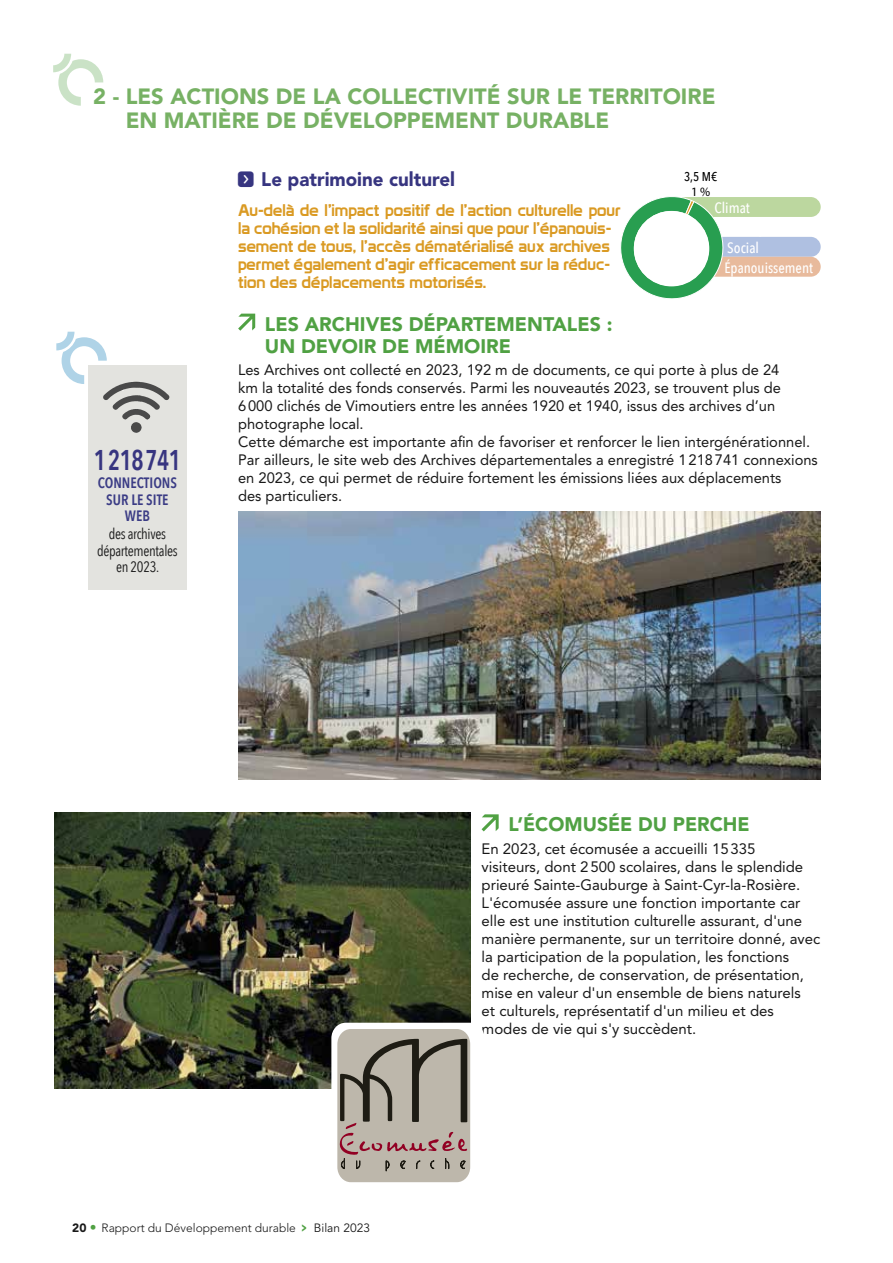
<style>
.page{position:relative;width:893px;height:1263px;background:#fff}
.page>*{position:absolute;margin:0;border:0;box-sizing:border-box;transform-origin:0 0}
.t1{font:600 28.5px "Avenir Next Condensed";letter-spacing:-.02em;color:#373580;scale:.85 1}
.t2{font:900 21.9px/23.7px "Avenir LT Std";color:#77b164}
.t3{font:900 19.5px/22.5px "Avenir LT Std";color:#50a143}
.t4{font:900 19.5px "Avenir LT Std";color:#373580;scale:.96 1}
.t5{font:16.5px/18px "Prototype";color:#da9a23}
.t6{font:15px/18px "Avenir LT Std";color:#191919}
.t7{font:15px/16.5px "Avenir Next Condensed";letter-spacing:-.02em;color:#191919;text-align:center;scale:.95 1}
.t8{font:500 15px/20px "Avenir Next Condensed";color:#fff}
.t9{font:600 15px/16.5px "Avenir Next Condensed";color:#3b3c85;text-align:center}
.t10{font:500 12.75px "Avenir Next Condensed";color:#000}
.t11{font:condensed 12.75px "Akzidenz Grotesk BE";color:#000}
.t12{font:300 12px "Avenir LT Std";color:#191919}
.s1{font-family:"Button Bonus Rounded Negative";font-weight:400}
.s2{font-weight:900}
.s3{font-family:"Avenir Next Condensed";font-weight:700;font-size:13.5px;color:#50a143}
.s4{font-weight:400}
</style>
<div class="page">
<svg style="left:53px;top:54px;width:50px;height:52px"></svg>
<svg style="left:238px;top:313px;width:18px;height:18px"></svg>
<svg style="left:481px;top:814px;width:18px;height:18px"></svg>
<div style="left:666px;top:197px;width:155px;height:20px;background:#bcd79f;border-radius:10px"></div>
<div style="left:666px;top:237px;width:155px;height:20px;background:#afc0e1;border-radius:10px"></div>
<div style="left:666px;top:257px;width:155px;height:20px;background:#e8ba9c;border-radius:10px"></div>
<svg style="left:620px;top:196px;width:109px;height:103px"></svg>
<div style="left:634px;top:211px;width:75px;height:75px;background:#fff;border-radius:50%"></div>
<img style="left:238px;top:512px;width:583px;height:268px">
<img style="left:54px;top:812px;width:416px;height:277px">
<div style="left:89px;top:365px;width:98px;height:225px;background:#e3e3df"></div>
<svg style="left:56px;top:332px;width:114px;height:101px"></svg>
<div style="left:331px;top:1023px;width:153px;height:165px;background:#fff;border-radius:15px"></div>
<svg style="left:337px;top:1029px;width:134px;height:154px;background:#a79e94"></svg>
<h2 class="t2" style="left:126px;top:85px;width:591px;text-indent:-32px">2 - LES ACTIONS DE LA COLLECTIVITÉ SUR LE TERRITOIRE<br>EN MATIÈRE DE DÉVELOPPEMENT DURABLE</h2>
<h1 class="t1" style="left:94px;top:436px;width:104px">1218741</h1>
<p class="t9" style="left:98px;top:474px;width:81px">CONNECTIONS<br>SUR LE SITE<br>WEB</p>
<p class="t7" style="left:97px;top:525px;width:87px">des archives départementales en 2023.</p>
<h3 class="t4" style="left:236px;top:168px;width:230px"><span class="s1">f</span> Le patrimoine culturel</h3>
<p class="t10" style="left:684px;top:169px;width:35px">3,5 M€</p>
<p class="t11" style="left:691px;top:184px;width:21px">1 %</p>
<p class="t8" style="left:714px;top:198px;width:37px">Climat</p>
<p class="t8" style="left:724px;top:238px;width:90px">Social<br>Épanouissement</p>
<p class="t5" style="left:238px;top:201px;width:384px">Au-delà de l’impact positif de l’action culturelle pour la cohésion et la solidarité ainsi que pour l’épanouis&shy;sement de tous, l’accès dématérialisé aux archives permet également d’agir efficacement sur la réduc&shy;tion des déplacements motorisés.</p>
<h3 class="t3" style="left:265px;top:313px;width:349px">LES ARCHIVES DÉPARTEMENTALES :<br>UN DEVOIR DE MÉMOIRE</h3>
<p class="t6" style="left:238px;top:361px;width:581px">Les Archives ont collecté en 2023, 192 m de documents, ce qui porte à plus de 24<br>km la totalité des fonds conservés. Parmi les nouveautés 2023, se trouvent plus de 6000 clichés de Vimoutiers entre les années 1920 et 1940, issus des archives d’un photographe local.<br>Cette démarche est importante afin de favoriser et renforcer le lien intergénérationnel.<br>Par ailleurs, le site web des Archives départementales a enregistré 1218741 connexions en 2023, ce qui permet de réduire fortement les émissions liées aux déplacements<br>des particuliers.</p>
<h3 class="t3" style="left:508px;top:813px;width:243px">L’ÉCOMUSÉE DU PERCHE</h3>
<p class="t6" style="left:482px;top:840px;width:340px">En 2023, cet écomusée a accueilli 15335<br>visiteurs, dont 2500 scolaires, dans le splendide prieuré Sainte-Gauburge à Saint-Cyr-la-Rosière.<br>L'écomusée assure une fonction importante car elle est une institution culturelle assurant, d'une manière permanente, sur un territoire donné, avec la participation de la population, les fonctions<br>de recherche, de conservation, de présentation, mise en valeur d'un ensemble de biens naturels<br>et culturels, représentatif d'un milieu et des modes de vie qui s'y succèdent.</p>
<p class="t12" style="left:72px;top:1220px;width:299px"><span class="s2">20</span> <span class="s3">•</span> Rapport du Développement durable <span class="s3">&gt;</span> <span class="s4">Bilan 2023</span></p>
</div>
